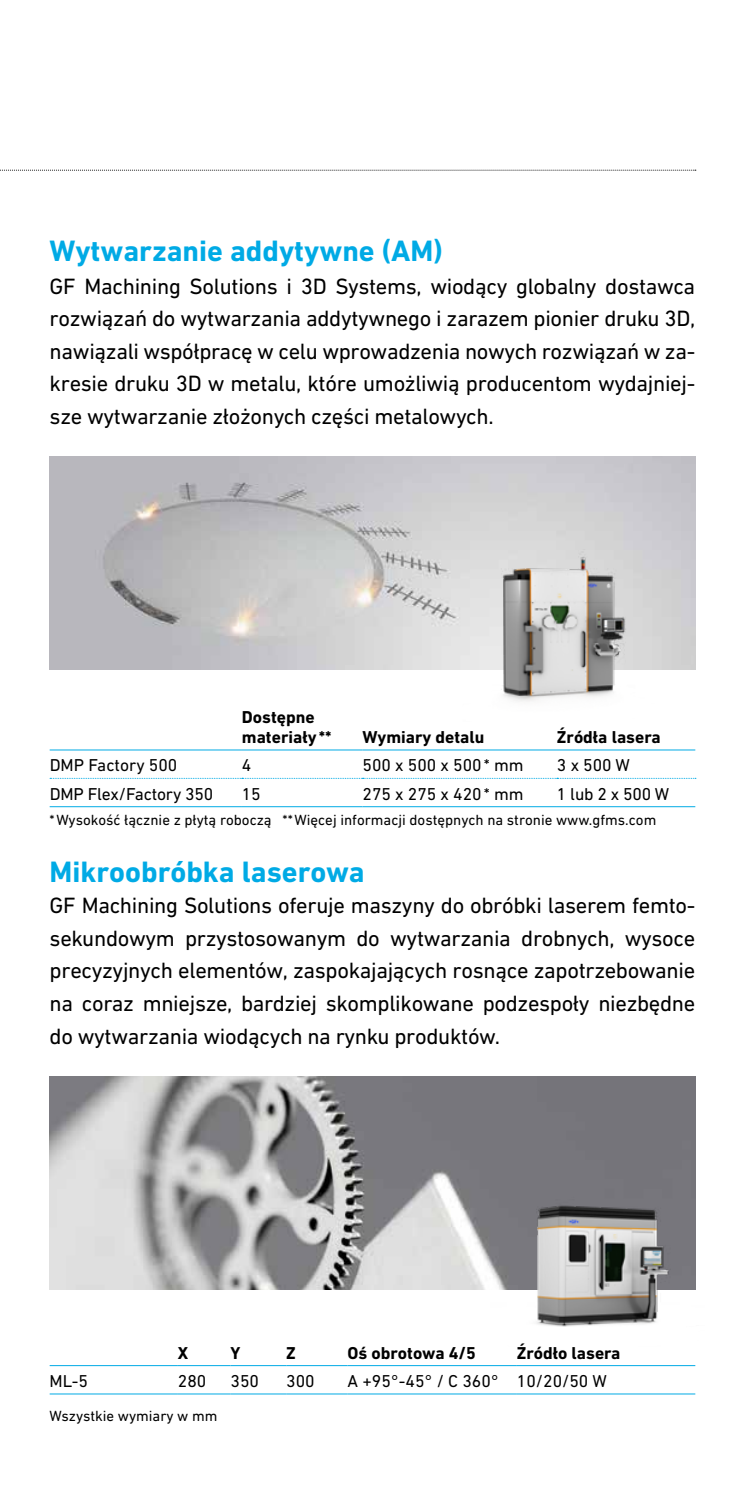
<style>
.page{position:relative;width:745px;height:1489px;background:#fff}
.page>*{position:absolute;margin:0;border:0;box-sizing:border-box;transform-origin:0 0}
.t1{font:700 30px "DIN Next W1 G";color:#00aae5}
.t2{font:22.5px/32.5px "DIN Next W1 G";letter-spacing:-.015em;color:#000;text-align:justify}
.t3{font:17.5px "DIN Next W1 G";color:#000}
.t4{font:700 17.5px/20px "DIN Next W1 G";color:#000}
.t5{font:15px "DIN Next W1 G";color:#000}
</style>
<div class="page">
<img style="left:50px;top:456px;width:644px;height:213px">
<img style="left:386px;top:549px;width:310px;height:202px">
<img style="left:50px;top:1076px;width:644px;height:212px">
<img style="left:490px;top:1168px;width:206px;height:159px">
<svg style="left:0;top:170px;width:695px;height:1px"></svg>
<hr style="left:50px;top:1364px;width:128px;height:1px;background:#00aae5">
<hr style="left:50px;top:1393px;width:128px;height:1px;background:#00aae5">
<hr style="left:178px;top:1364px;width:52px;height:1px;background:#00aae5">
<hr style="left:178px;top:1393px;width:52px;height:1px;background:#00aae5">
<hr style="left:230px;top:1364px;width:56px;height:1px;background:#00aae5">
<hr style="left:230px;top:1393px;width:56px;height:1px;background:#00aae5">
<hr style="left:286px;top:1364px;width:61px;height:1px;background:#00aae5">
<hr style="left:347px;top:1364px;width:169px;height:1px;background:#00aae5">
<hr style="left:286px;top:1393px;width:61px;height:1px;background:#00aae5">
<hr style="left:347px;top:1393px;width:169px;height:1px;background:#00aae5">
<hr style="left:516px;top:1364px;width:178px;height:1px;background:#00aae5">
<hr style="left:516px;top:1393px;width:178px;height:1px;background:#00aae5">
<hr style="left:50px;top:749px;width:192px;height:1px;background:#00aae5">
<hr style="left:242px;top:749px;width:120px;height:1px;background:#00aae5">
<hr style="left:362px;top:749px;width:194px;height:1px;background:#00aae5">
<hr style="left:556px;top:749px;width:138px;height:1px;background:#00aae5">
<hr style="left:50px;top:806px;width:192px;height:1px;background:#00aae5">
<hr style="left:242px;top:806px;width:120px;height:1px;background:#00aae5">
<hr style="left:362px;top:806px;width:194px;height:1px;background:#00aae5">
<svg style="left:50px;top:778px;width:645px;height:1px"></svg>
<hr style="left:556px;top:806px;width:138px;height:1px;background:#00aae5">
<h1 class="t1" style="left:50px;top:233px;width:394px">Wytwarzanie addytywne (AM)</h1>
<p class="t2" style="left:50px;top:269px;width:646px">GF Machining Solutions i 3D Systems, wiodący globalny dostawca rozwiązań do wytwarzania addytywnego i zarazem pionier druku 3D, nawiązali współpracę w celu wprowadzenia nowych rozwiązań w za&shy;kresie druku 3D w metalu, które umożliwią producentom wydajniej&shy;sze wytwarzanie złożonych części metalowych.</p>
<p class="t4" style="left:242px;top:706px;width:91px">Dostępne materiały**</p>
<p class="t4" style="left:362px;top:726px;width:123px">Wymiary detalu</p>
<p class="t4" style="left:556px;top:726px;width:105px">Źródła lasera</p>
<p class="t3" style="left:50px;top:755px;width:129px">DMP Factory 500</p>
<p class="t3" style="left:242px;top:755px;width:11px">4</p>
<p class="t3" style="left:362px;top:755px;width:162px">500 x 500 x 500* mm</p>
<p class="t3" style="left:556px;top:755px;width:75px">3 x 500 W</p>
<p class="t3" style="left:50px;top:783px;width:165px">DMP Flex/Factory 350</p>
<p class="t3" style="left:242px;top:783px;width:20px">15</p>
<p class="t3" style="left:362px;top:783px;width:162px">275 x 275 x 420* mm</p>
<p class="t3" style="left:556px;top:783px;width:114px">1 lub 2 x 500 W</p>
<p class="t5" style="left:50px;top:811px;width:607px">*Wysokość łącznie z płytą roboczą **Więcej informacji dostępnych na stronie www.gfms.com</p>
<h1 class="t1" style="left:50px;top:853px;width:316px">Mikroobróbka laserowa</h1>
<p class="t2" style="left:50px;top:889px;width:646px">GF Machining Solutions oferuje maszyny do obróbki laserem femto&shy;sekundowym przystosowanym do wytwarzania drobnych, wysoce precyzyjnych elementów, zaspokajających rosnące zapotrzebowanie na coraz mniejsze, bardziej skomplikowane podzespoły niezbędne do wytwarzania wiodących na rynku produktów.</p>
<p class="t4" style="left:178px;top:1342px;width:12px">X</p>
<p class="t4" style="left:230px;top:1342px;width:11px">Y</p>
<p class="t4" style="left:286px;top:1342px;width:11px">Z</p>
<p class="t4" style="left:347px;top:1342px;width:130px">Oś obrotowa 4/5</p>
<p class="t4" style="left:516px;top:1342px;width:105px">Źródło lasera</p>
<p class="t3" style="left:50px;top:1370px;width:40px">ML-5</p>
<p class="t3" style="left:178px;top:1370px;width:30px">280</p>
<p class="t3" style="left:230px;top:1370px;width:30px">350</p>
<p class="t3" style="left:286px;top:1370px;width:30px">300</p>
<p class="t3" style="left:347px;top:1370px;width:260px">A +95°-45° / C 360° 10/20/50 W</p>
<p class="t5" style="left:50px;top:1406px;width:169px">Wszystkie wymiary w mm</p>
</div>
